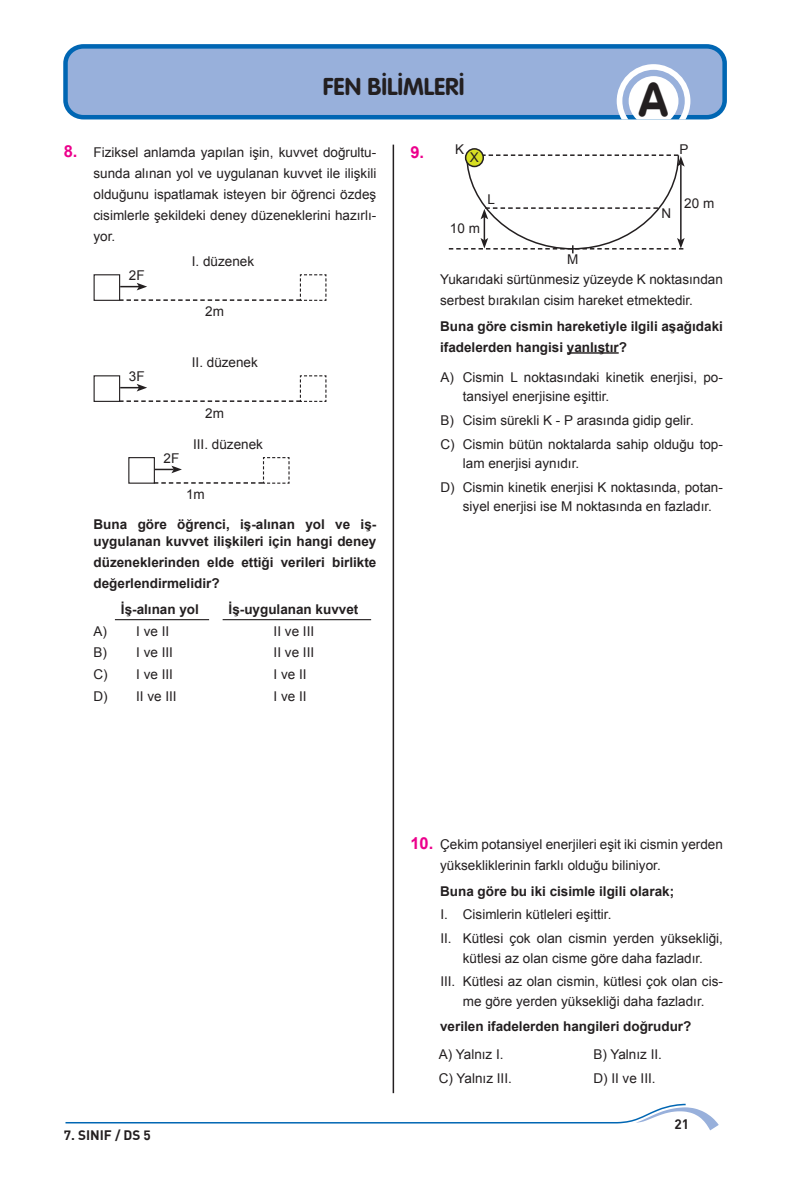
<style>
.page{position:relative;width:808px;height:1191px;background:#fff}
.page>*{position:absolute;margin:0;border:0;box-sizing:border-box;transform-origin:0 0}
.t1{font:700 48px "Vag";color:#231f20}
.t2{font:700 24px "VAG Rounded OTF";color:#231f20}
.t3{font:700 16.5px "Arial";color:#ec008c}
.t4{font:13.5px/21px "Arial";color:#231f20}
.t5{font:700 13.5px/21px "Arial";color:#231f20}
.t6{font:700 13.5px "Dinbek";color:#231f20}
.s1{font-weight:700;font-size:16.5px;color:#ec008c}
</style>
<div class="page">
<svg style="left:65px;top:1103px;width:654px;height:27px"></svg>
<div style="left:65px;top:46px;width:660px;height:71px;background:#98b0db;border-radius:17px"></div>
<div style="left:63px;top:44px;width:664px;height:75px;border:4px solid #0066b3;border-radius:17px"></div>
<hr style="left:393px;top:145px;width:1px;height:948px;background:#231f20">
<svg style="left:617px;top:64px;width:73px;height:55px"></svg>
<div style="left:94px;top:274px;width:26px;height:27px;border:1px solid #231f20"></div>
<svg style="left:119px;top:274px;width:208px;height:27px"></svg>
<div style="left:94px;top:375px;width:26px;height:27px;border:1px solid #231f20"></div>
<svg style="left:119px;top:375px;width:208px;height:27px"></svg>
<div style="left:128px;top:457px;width:27px;height:27px;border:1px solid #231f20"></div>
<svg style="left:154px;top:457px;width:136px;height:27px"></svg>
<hr style="left:115px;top:619px;width:94px;height:1px;background:#231f20">
<hr style="left:223px;top:619px;width:148px;height:1px;background:#231f20">
<hr style="left:567px;top:352px;width:52px;height:2px;background:#231f20">
<svg style="left:466px;top:149px;width:17px;height:17px"></svg>
<div style="left:465px;top:148px;width:19px;height:19px;border:2px solid #231f20;border-radius:50%"></div>
<svg style="left:449px;top:154px;width:236px;height:99px"></svg>
<h2 class="t2" style="left:323px;top:72px;width:143px">FEN BİLİMLERİ</h2>
<h1 class="t1" style="left:639px;top:72px;width:31px">A</h1>
<p class="t4" style="left:94px;top:141px;width:284px;text-align:justify;text-indent:-30px"><span class="s1">8.</span> Fiziksel anlamda yapılan işin, kuvvet doğrultu&shy;sunda alınan yol ve uygulanan kuvvet ile ilişkili olduğunu ispatlamak isteyen bir öğrenci özdeş cisimlerle şekildeki deney düzeneklerini hazırlı&shy;yor.</p>
<p class="t4" style="left:129px;top:265px;width:17px">2F</p>
<p class="t4" style="left:192px;top:251px;width:64px">I. düzenek</p>
<p class="t4" style="left:205px;top:301px;width:20px">2m</p>
<p class="t4" style="left:129px;top:366px;width:17px">3F</p>
<p class="t4" style="left:192px;top:352px;width:68px">II. düzenek</p>
<p class="t4" style="left:164px;top:447px;width:17px">2F</p>
<p class="t4" style="left:205px;top:402px;width:20px">2m</p>
<p class="t4" style="left:193px;top:434px;width:71px">III. düzenek</p>
<p class="t4" style="left:186px;top:484px;width:20px">1m</p>
<p class="t5" style="left:94px;top:516px;width:284px;line-height:16.5px">Buna göre öğrenci, iş-alınan yol ve iş&shy;uygulanan kuvvet ilişkileri için hangi deney</p>
<p class="t5" style="left:94px;top:552px;width:284px">düzeneklerinden elde ettiği verileri birlikte değerlendirmelidir?</p>
<p class="t5" style="left:121px;top:599px;width:80px">İş-alınan yol</p>
<p class="t5" style="left:229px;top:599px;width:131px">İş-uygulanan kuvvet</p>
<p class="t4" style="left:94px;top:620px;width:77px">A) I ve II</p>
<p class="t4" style="left:274px;top:620px;width:42px">II ve III</p>
<p class="t4" style="left:94px;top:642px;width:81px">B) I ve III</p>
<p class="t4" style="left:274px;top:642px;width:42px">II ve III</p>
<p class="t4" style="left:94px;top:664px;width:81px">C) I ve III</p>
<p class="t4" style="left:274px;top:664px;width:35px">I ve II</p>
<p class="t4" style="left:94px;top:686px;width:85px">D) II ve III</p>
<p class="t4" style="left:274px;top:686px;width:35px">I ve II</p>
<p class="t3" style="left:410px;top:141px;width:15px">9.</p>
<p class="t4" style="left:455px;top:139px;width:11px">K</p>
<p class="t4" style="left:470px;top:146px;width:11px">X</p>
<p class="t4" style="left:679px;top:139px;width:11px">P</p>
<p class="t4" style="left:487px;top:189px;width:9px">L</p>
<p class="t4" style="left:684px;top:192px;width:32px">20 m</p>
<p class="t4" style="left:661px;top:202px;width:11px">N</p>
<p class="t4" style="left:440px;top:250px;width:284px;line-height:19.8px;text-indent:127px">M<br>Yukarıdaki sürtünmesiz yüzeyde K noktasından</p>
<p class="t4" style="left:440px;top:290px;width:254px">serbest bırakılan cisim hareket etmektedir.</p>
<p class="t5" style="left:440px;top:316px;width:284px">Buna göre cismin hareketiyle ilgili aşağıdaki ifadelerden hangisi yanlıştır?</p>
<p class="t4" style="left:463px;top:367px;width:262px;line-height:19.5px;text-indent:-23px">A) Cismin L noktasındaki kinetik enerjisi, po&shy;tansiyel enerjisine eşittir.</p>
<p class="t4" style="left:440px;top:408px;width:284px;line-height:23.7px">B) Cisim sürekli K - P arasında gidip gelir.<br>C) Cismin bütün noktalarda sahip olduğu top-</p>
<p class="t4" style="left:440px;top:452px;width:284px;line-height:23.7px;text-indent:23px">lam enerjisi aynıdır.<br>D) Cismin kinetik enerjisi K noktasında, potan-</p>
<p class="t4" style="left:463px;top:496px;width:251px">siyel enerjisi ise M noktasında en fazladır.</p>
<p class="t4" style="left:450px;top:218px;width:32px">10 m</p>
<p class="t6" style="left:64px;top:1126px;width:89px">7. SINIF / DS 5</p>
<p class="t4" style="left:440px;top:834px;width:284px;text-indent:-30px"><span class="s1">10.</span> Çekim potansiyel enerjileri eşit iki cismin yerden yüksekliklerinin farklı olduğu biliniyor.</p>
<p class="t5" style="left:440px;top:880px;width:236px">Buna göre bu iki cisimle ilgili olarak;</p>
<p class="t4" style="left:440px;top:903px;width:284px;line-height:23.7px">I. Cisimlerin kütleleri eşittir.<br>II. Kütlesi çok olan cismin yerden yüksekliği,</p>
<p class="t4" style="left:440px;top:946px;width:284px;line-height:23.7px;text-align:center">kütlesi az olan cisme göre daha fazladır.<br>III. Kütlesi az olan cismin, kütlesi çok olan cis-</p>
<p class="t4" style="left:463px;top:990px;width:243px">me göre yerden yüksekliği daha fazladır.</p>
<p class="t5" style="left:440px;top:1016px;width:253px">verilen ifadelerden hangileri doğrudur?</p>
<p class="t4" style="left:439px;top:1044px;width:66px">A) Yalnız I.</p>
<p class="t4" style="left:593px;top:1044px;width:70px">B) Yalnız II.</p>
<p class="t4" style="left:439px;top:1068px;width:75px">C) Yalnız III.</p>
<p class="t4" style="left:593px;top:1068px;width:64px">D) II ve III.</p>
<p class="t6" style="left:674px;top:1115px;width:16px">21</p>
</div>
